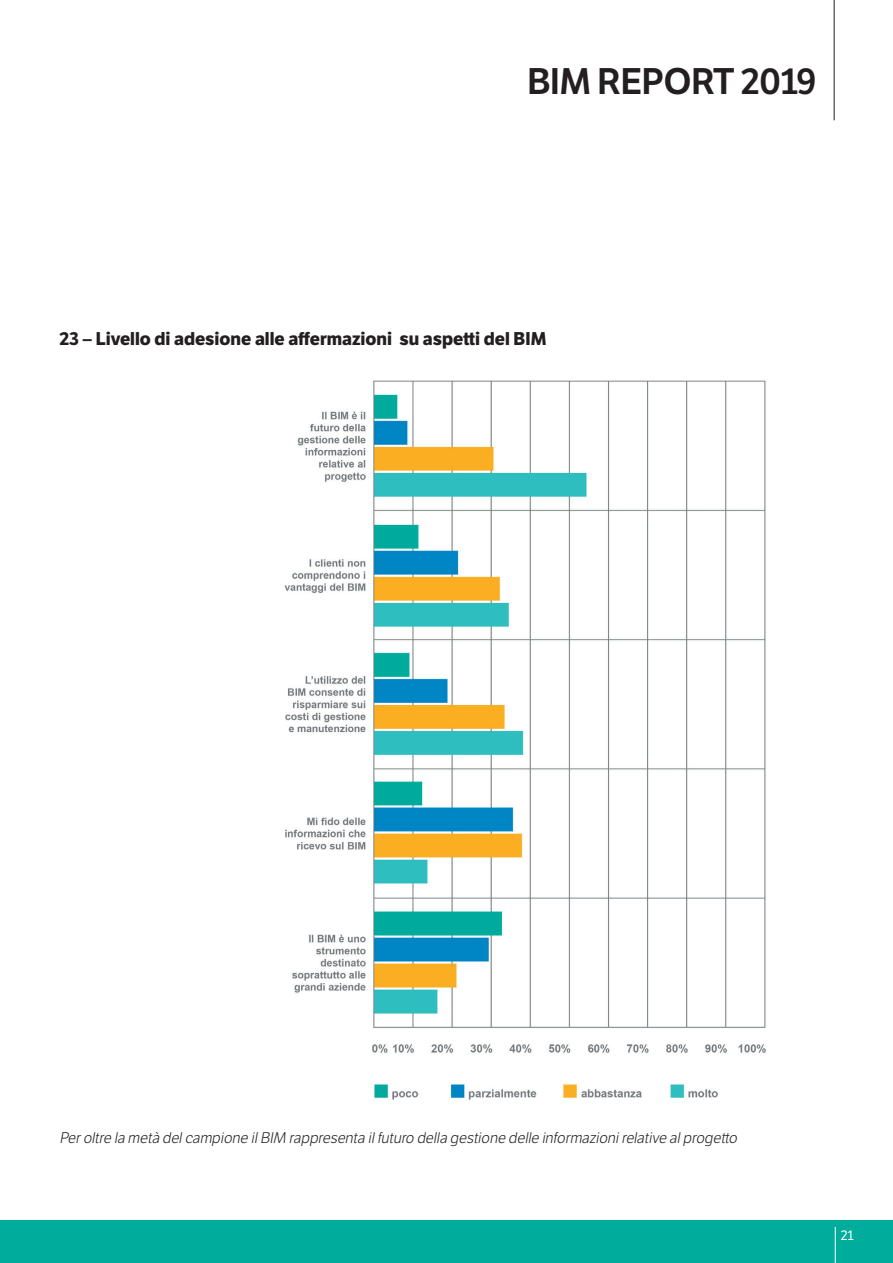
<style>
.page{position:relative;width:893px;height:1263px;background:#fff}
.page>*{position:absolute;margin:0;border:0;box-sizing:border-box;transform-origin:0 0}
.t1{font:600 36px "LFT Etica";letter-spacing:-.02em;color:#231f20}
.t2{font:700 18px "LFT Etica";color:#231f20}
.t3{font:italic 300 15px "LFT Etica";color:#231f20}
.t4{font:13.5px "LFT Etica";color:#fff}
</style>
<div class="page">
<div style="left:0;top:1220px;width:893px;height:43px;background:#00ac9b"></div>
<hr style="left:835px;top:1227px;width:1px;height:36px;background:#fff">
<hr style="left:834px;top:0;width:1px;height:120px;background:#231f20">
<img style="left:284px;top:380px;width:482px;height:720px">
<h1 class="t1" style="left:527px;top:60px;width:291px">BIM REPORT 2019</h1>
<p class="t2" style="left:60px;top:327px;width:488px">23 – Livello di adesione alle affermazioni su aspetti del BIM</p>
<p class="t3" style="left:60px;top:1129px;width:682px">Peroltre la metà delcampione ilBIM rappresenta ilfuturo della gestione delle informazionirelative alprogetto</p>
<p class="t4" style="left:841px;top:1227px;width:14px">21</p>
</div>
